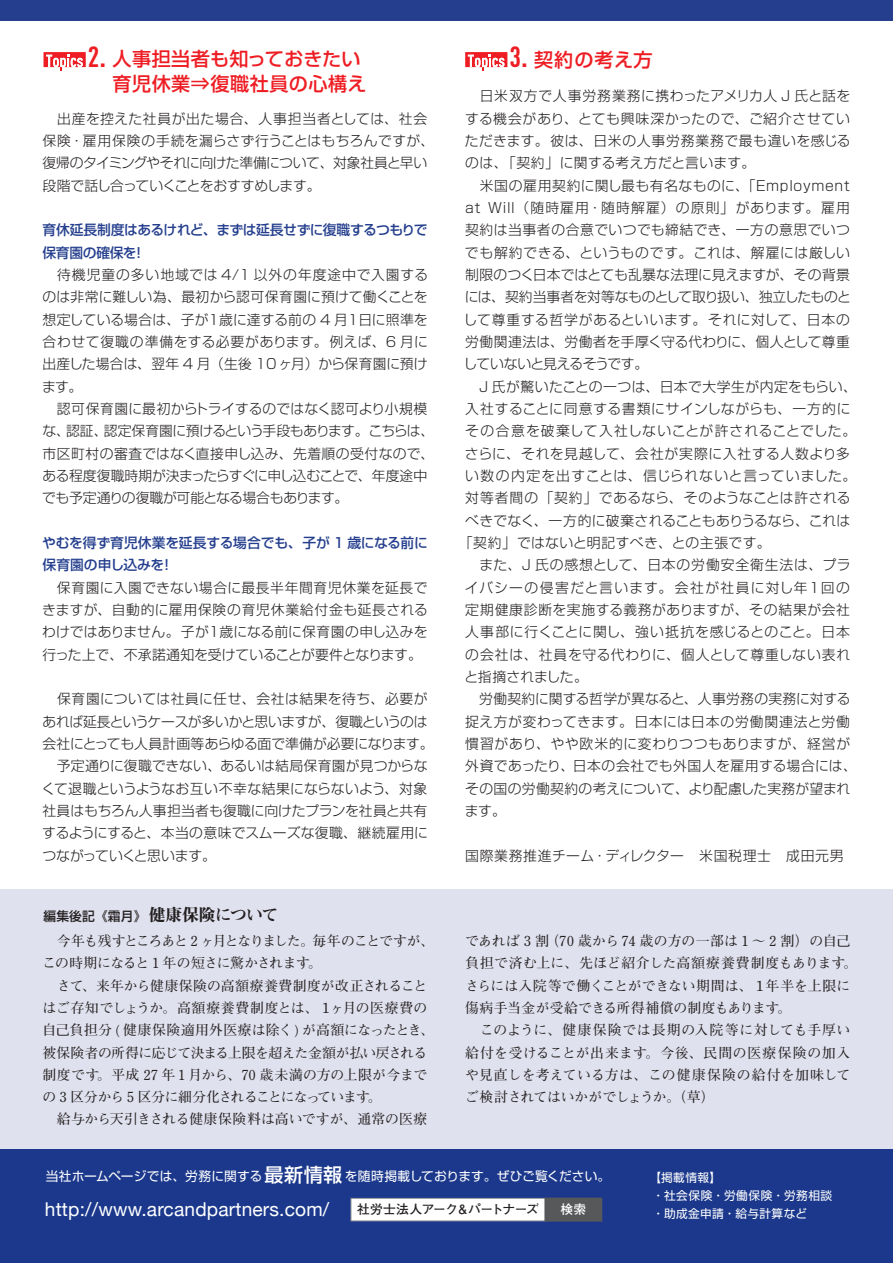
<style>
.page{position:relative;width:893px;height:1263px;background:#fff}
.page>*{position:absolute;margin:0;border:0;box-sizing:border-box;transform-origin:0 0}
.t1{font:700 condensed 28.65px "DIN Pro";color:#ee1d23}
.t2{font:19.2px "Helvetica Neue";letter-spacing:.01em;color:#fff}
.t3{font:500 19.2px "Shin Go Pro";letter-spacing:.025em;color:#ee1d23}
.t4{font:500 19.2px "Shin Go Pro";letter-spacing:.005em;color:#ee1d23}
.t5{font:16.95px "Midashi Min Pro MA31";letter-spacing:-.065em;color:#231f20}
.t6{font:300 13.8px/22.4px "Shin Go Pro";letter-spacing:.015em;color:#231f20;text-align:justify}
.t7{font:700 13.8px/22.4px "Futo Min A101 Pro";letter-spacing:-.005em;color:#231f20;text-align:justify}
.t8{font:700 13.8px/22.4px "Futo Min A101 Pro";letter-spacing:.015em;color:#231f20;text-align:right}
.t9{font:300 13.8px/22.4px "Shin Go Pro";letter-spacing:.05em;color:#231f20;text-align:right}
.t10{font:300 13.8px/22.4px "Shin Go Pro";letter-spacing:-.01em;color:#231f20}
.t11{font:300 13.8px/22.4px "Shin Go Pro";letter-spacing:-.015em;color:#231f20}
.t12{font:500 13.8px/22.4px "Shin Go Pro";letter-spacing:-.025em;color:#253f8e}
.t13{font:300 13.8px "Shin Go Pro";letter-spacing:.04em;color:#231f20}
.t14{font:300 13.8px/22.4px "Shin Go Pro";letter-spacing:-.02em;color:#231f20}
.t15{font:700 13.8px/22.4px "Futo Min A101 Pro";letter-spacing:-.065em;color:#231f20}
.t16{font:700 13.8px "Futo Min A101 Pro";letter-spacing:-.03em;color:#231f20}
.t17{font:300 13.8px "Shin Go Pro";letter-spacing:.055em;color:#231f20}
.t18{font:300 13.8px "Shin Go Pro";letter-spacing:.035em;color:#231f20}
.t19{font:700 13.8px "Futo Min A101 Pro";letter-spacing:-.055em;color:#231f20}
.t20{font:700 13.8px "Futo Min A101 Pro";letter-spacing:.04em;color:#231f20}
.t21{font:500 13.8px "Shin Go Pro";color:#253f8e}
.t22{font:12.75px "Shin Go Pro";color:#fff}
.t23{font:700 12.75px "Futo Go B101 Pro";letter-spacing:-.04em;color:#231f20}
.t24{font:500 12.75px "Shin Go Pro";letter-spacing:.01em;color:#231f20}
.t25{font:700 12.75px "Futo Go B101 Pro";color:#fff}
.t26{font:11.7px/18px "Shin Go Pro";letter-spacing:.035em;color:#fff}
.s1{font-weight:500;font-size:19.2px}
</style>
<div class="page">
<div style="left:0;top:0;width:893px;height:21px;background:#253f8e"></div>
<div style="left:0;top:1148px;width:893px;height:115px;background:#1b388c"></div>
<div style="left:351px;top:1198px;width:194px;height:23px;background:#fff"></div>
<div style="left:351px;top:1198px;width:195px;height:23px;border:1px solid #939598"></div>
<div style="left:545px;top:1198px;width:56px;height:23px;background:#57585a"></div>
<div style="left:544px;top:1197px;width:58px;height:24px;border:2px solid #57585a"></div>
<div style="left:0;top:889px;width:893px;height:259px;background:#e0e1ee"></div>
<svg style="left:465px;top:52px;width:42px;height:18px"></svg>
<svg style="left:44px;top:52px;width:42px;height:18px"></svg>
<p class="t1" style="left:88px;top:35px;width:20px">2.</p>
<p class="t4" style="left:112px;top:43px;width:250px">人事担当者も知っておきたい</p>
<p class="t3" style="left:112px;top:68px;width:256px">育児休業⇒復職社員の心構え</p>
<p class="t10" style="left:43px;top:106px;width:393px">　出産を控えた社員が出た場合、人事担当者としては、社会保険・雇用保険の手続を漏らさず行うことはもちろんですが、復帰のタイミングやそれに向けた準備について、対象社員と早い段階で話し合っていくことをおすすめします。</p>
<p class="t12" style="left:132px;top:217px;width:297px;text-indent:-89px">育休延長制度はあるけれど、まずは延長せずに復職するつもりで!</p>
<p class="t12" style="left:43px;top:240px;width:96px">保育園の確保を</p>
<p class="t6" style="left:42px;top:262px;width:388px">　待機児童の多い地域では 4/1 以外の年度途中で入園するのは非常に難しい為、最初から認可保育園に預けて働くことを想定している場合は、子が１歳に達する前の 4 月１日に照準を合わせて復職の準備をする必要があります。例えば、6 月に出産した場合は、翌年 4 月（生後 10 ヶ月）から保育園に預けます。</p>
<p class="t14" style="left:104px;top:396px;width:332px;text-indent:-61px">　認可保育園に最初からトライするのではなく認可より小規模認定保育園に預けるという手段もあります。こちらは、</p>
<p class="t11" style="left:42px;top:418px;width:394px">な、<br>市区町村の審査ではなく直接申し込み、先着順の受付なので、ある程度復職時期が決まったらすぐに申し込むことで、年度途中でも予定通りの復職が可能となる場合もあります。</p>
<p class="t12" style="left:160px;top:530px;width:270px;text-indent:-118px">やむを得ず育児休業を延長する場合でも、子が 1 歳になる前に!</p>
<p class="t6" style="left:66px;top:418px;width:43px">認証、</p>
<p class="t21" style="left:43px;top:554px;width:123px">保育園の申し込みを</p>
<p class="t6" style="left:42px;top:574px;width:387px">　保育園に入園できない場合に最長半年間育児休業を延長できますが、自動的に雇用保険の育児休業給付金も延長されるわけではありません。子が１歳になる前に保育園の申し込みを行った上で、不承諾通知を受けていることが要件となります。</p>
<p class="t6" style="left:41px;top:686px;width:394px;text-align:left">　保育園については社員に任せ、会社は結果を待ち、必要があれば延長というケースが多いかと思いますが、復職というのは会社にとっても人員計画等あらゆる面で準備が必要になります。　予定通りに復職できない、あるいは結局保育園が見つからなくて退職というようなお互い不幸な結果にならないよう、対象社員はもちろん人事担当者も復職に向けたプランを社員と共有するようにすると、本当の意味でスムーズな復職、継続雇用につながっていくと思います。</p>
<p class="t24" style="left:44px;top:906px;width:104px">編集後記《霜月》</p>
<p class="t5" style="left:149px;top:901px;width:131px">健康保険について</p>
<p class="t15" style="left:43px;top:928px;width:393px">　今年も残すところあと 2 ヶ月となりました。毎年のことですが、この時期になると 1 年の短さに驚かされます。</p>
<p class="t8" style="left:43px;top:972px;width:386px">　さて、来年から健康保険の高額療養費制度が改正されることヶ月の医療費の</p>
<p class="t20" style="left:43px;top:997px;width:292px">はご存知でしょうか。高額療養費制度とは、１</p>
<p class="t8" style="left:43px;top:1017px;width:393px">自己負担分 ( 健康保険適用外医療は除く ) が高額になったとき、</p>
<p class="t16" style="left:43px;top:1041px;width:386px">被保険者の所得に応じて決まる上限を超えた金額が払い戻される</p>
<p class="t7" style="left:97px;top:1062px;width:332px">。平成 27 年 1 月から、70 歳未満の方の上限が今まで</p>
<p class="t7" style="left:43px;top:1062px;width:58px">制度です</p>
<p class="t19" style="left:43px;top:1086px;width:329px">の 3 区分から 5 区分に細分化されることになっています</p>
<p class="t7" style="left:43px;top:1106px;width:386px">　給与から天引きされる健康保険料は高いですが、通常の医療</p>
<p class="t7" style="left:368px;top:1084px;width:15px">。</p>
<p class="t1" style="left:510px;top:35px;width:20px">3.</p>
<p class="t3" style="left:534px;top:44px;width:120px">契約の考え方</p>
<p class="t6" style="left:465px;top:83px;width:387px">　日米双方で人事労務業務に携わったアメリカ人 J 氏と話をする機会があり、とても興味深かったので、ご紹介させていただきます。彼は、日米の人事労務業務で最も違いを感じるのは、「契約」に関する考え方だと言います。</p>
<p class="t9" style="left:465px;top:173px;width:386px">　米国の雇用契約に関し最も有名なものに、「Employment<br>Will（随時雇用・随時解雇）の原則」があります。雇用</p>
<p class="t6" style="left:464px;top:195px;width:389px;text-align:left">at<br>契約は当事者の合意でいつでも締結でき、一方の意思でいつでも解約できる、というものです。これは、解雇には厳しい制限のつく日本ではとても乱暴な法理に見えますが、その背景には、契約当事者を対等なものとして取り扱い、独立したものとして尊重する哲学があるといいます。それに対して、日本の労働関連法は、労働者を手厚く守る代わりに、個人として尊重していないと見えるそうです。</p>
<p class="t6" style="left:465px;top:374px;width:393px">　J 氏が驚いたことの一つは、日本で大学生が内定をもらい、</p>
<p class="t13" style="left:465px;top:397px;width:387px">入社することに同意する書類にサインしながらも、一方的に</p>
<p class="t9" style="left:465px;top:418px;width:392px">その合意を破棄して入社しないことが許されることでした。</p>
<p class="t13" style="left:465px;top:442px;width:387px">さらに、それを見越して、会社が実際に入社する人数より多</p>
<p class="t17" style="left:465px;top:464px;width:392px">い数の内定を出すことは、信じられないと言っていました。</p>
<p class="t18" style="left:465px;top:487px;width:387px">対等者間の「契約」であるなら、そのようなことは許される</p>
<p class="t6" style="left:465px;top:507px;width:387px">べきでなく、一方的に破棄されることもありうるなら、これは</p>
<p class="t6" style="left:459px;top:530px;width:313px">「契約」ではないと明記すべき、との主張です。</p>
<p class="t6" style="left:464px;top:552px;width:388px">　また、J 氏の感想として、日本の労働安全衛生法は、プライバシーの侵害だと言います。会社が社員に対し年１回の定期健康診断を実施する義務がありますが、その結果が会社人事部に行くことに関し、強い抵抗を感じるとのこと。日本の会社は、社員を守る代わりに、個人として尊重しない表れと指摘されました。</p>
<p class="t6" style="left:465px;top:686px;width:394px;text-align:left">　労働契約に関する哲学が異なると、人事労務の実務に対する捉え方が変わってきます。日本には日本の労働関連法と労働慣習があり、やや欧米的に変わりつつもありますが、経営が外資であったり、日本の会社でも外国人を雇用する場合には、その国の労働契約の考えについて、より配慮した実務が望まれます。</p>
<p class="t9" style="left:465px;top:842px;width:380px">国際業務推進チーム・ディレクター　米国税理士　成田元男</p>
<p class="t7" style="left:545px;top:928px;width:307px">（70 歳から 74 歳の方の一部は 1 〜 2 割）の自己</p>
<p class="t8" style="left:465px;top:928px;width:394px;text-align:left">であれば 3 割<br>負担で済む上に、先ほど紹介した高額療養費制度もあります。さらには入院等で働くことができない期間は、１年半を上限に傷病手当金が受給できる所得補償の制度もあります。</p>
<p class="t7" style="left:465px;top:1017px;width:387px">　このように、健康保険では長期の入院等に対しても手厚い給付を受けることが出来ます。今後、民間の医療保険の加入や見直しを考えている方は、この健康保険の給付を加味してご検討されてはいかがでしょうか。（草(</p>
<p class="t22" style="left:46px;top:1166px;width:566px">当社ホームページでは、労務に関する<span class="s1">最新情報</span>を随時掲載しております。ぜひご覧ください。</p>
<h2 class="t2" style="left:45px;top:1195px;width:286px">http://www.arcandpartners.com/</h2>
<p class="t23" style="left:357px;top:1199px;width:183px">社労士法人アーク＆パートナーズ</p>
<p class="t25" style="left:560px;top:1199px;width:27px">検索</p>
<p class="t26" style="left:649px;top:1167px;width:73px">【掲載情報【</p>
<p class="t26" style="left:652px;top:1185px;width:181px">・社会保険・労働保険・労務相談・助成金申請・給与計算など</p>
</div>
